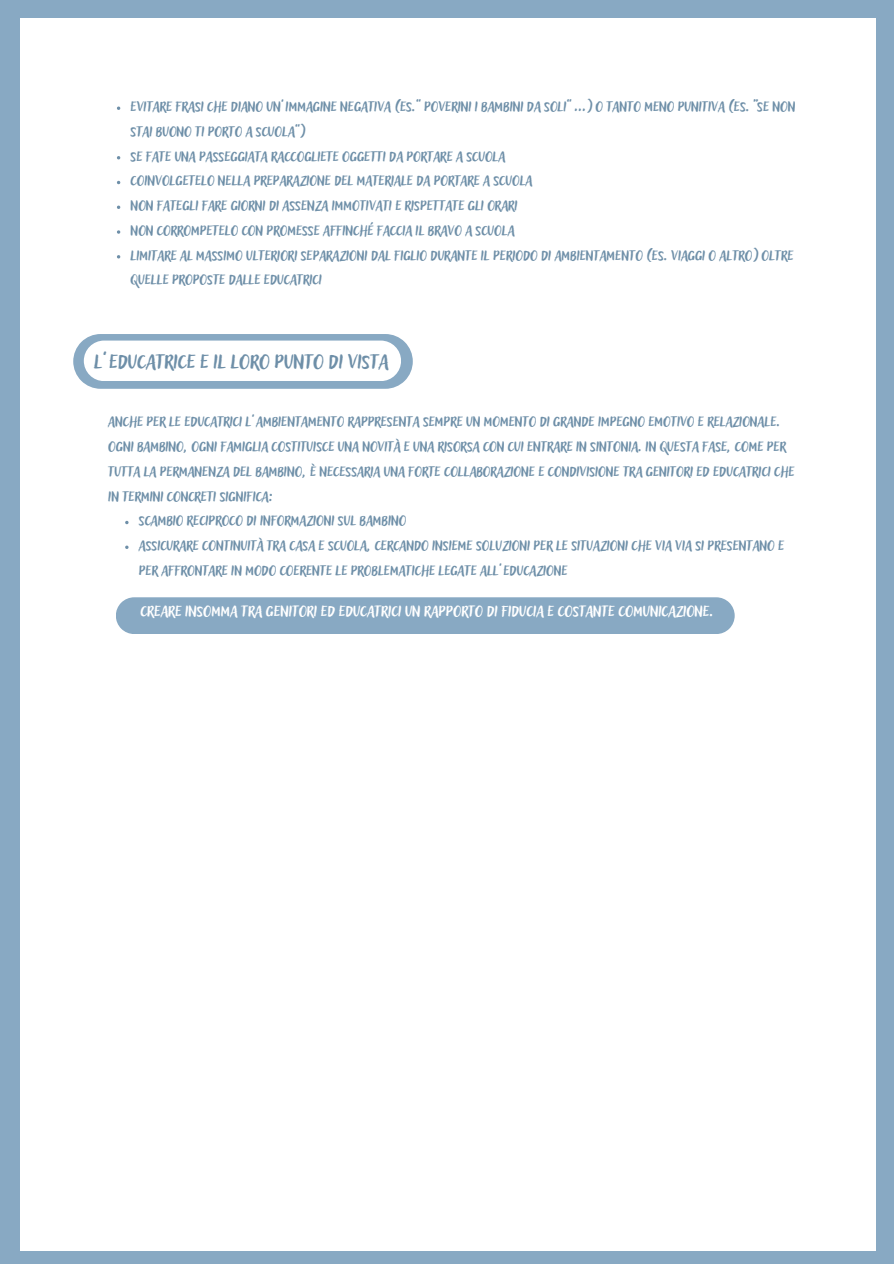
<style>
.page{position:relative;width:894px;height:1264px;background:#fff}
.page>*{position:absolute;margin:0;border:0;box-sizing:border-box;transform-origin:0 0}
.t1{font:25.5px "Adlery Pro Blockletter";color:#6e8fa8}
.t2{font:19.5px "Adlery Pro Blockletter";color:#fff}
.t3{font:18px/24.8px "Adlery Pro Blockletter";color:#6e8fa8}
</style>
<div class="page">
<div style="left:0;top:0;width:893px;height:1263px;background:#88a9c3"></div>
<div style="left:20px;top:18px;width:855px;height:1232px;background:#fff"></div>
<svg style="left:117px;top:106px;width:3px;height:4px"></svg>
<svg style="left:117px;top:205px;width:3px;height:4px"></svg>
<svg style="left:117px;top:230px;width:3px;height:4px"></svg>
<svg style="left:73px;top:334px;width:339px;height:55px"></svg>
<div style="left:84px;top:340px;width:317px;height:41px;background:#fff;border-radius:20px"></div>
<div style="left:116px;top:597px;width:618px;height:37px;background:#88a9c3"></div>
<p class="t3" style="left:131px;top:92px;width:666px">EVITARE FRASI CHE DIANO UN’IMMAGINE NEGATIVA (ES.” POVERINI I BAMBINI DA SOLI” …) O TANTO MENO PUNITIVA (ES. “SE NON<br>STAI BUONO TI PORTO A SCUOLA”)</p>
<p class="t3" style="left:131px;top:142px;width:376px">SE FATE UNA PASSEGGIATA RACCOGLIETE OGGETTI DA PORTARE A SCUOLA</p>
<p class="t3" style="left:131px;top:167px;width:403px">COINVOLGETELO NELLA PREPARAZIONE DEL MATERIALE DA PORTARE A SCUOLA</p>
<p class="t3" style="left:131px;top:191px;width:388px">NON FATEGLI FARE GIORNI DI ASSENZA IMMOTIVATI E RISPETTATE GLI ORARI</p>
<p class="t3" style="left:131px;top:216px;width:385px">NON CORROMPETELO CON PROMESSE AFFINCHÉ FACCIA IL BRAVO A SCUOLA</p>
<p class="t3" style="left:131px;top:241px;width:664px">LIMITARE AL MASSIMO ULTERIORI SEPARAZIONI DAL FIGLIO DURANTE IL PERIODO DI AMBIENTAMENTO (ES. VIAGGI O ALTRO) OLTRE<br>QUELLE PROPOSTE DALLE EDUCATRICI</p>
<h3 class="t1" style="left:94px;top:344px;width:296px">L’EDUCATRICE E IL LORO PUNTO DI VISTA</h3>
<p class="t3" style="left:108px;top:407px;width:687px">ANCHE PER LE EDUCATRICI L’AMBIENTAMENTO RAPPRESENTA SEMPRE UN MOMENTO DI GRANDE IMPEGNO EMOTIVO E RELAZIONALE.<br>OGNI BAMBINO, OGNI FAMIGLIA COSTITUISCE UNA NOVITÀ E UNA RISORSA CON CUI ENTRARE IN SINTONIA. IN QUESTA FASE, COME PER TUTTA LA PERMANENZA DEL BAMBINO, È NECESSARIA UNA FORTE COLLABORAZIONE E CONDIVISIONE TRA GENITORI ED EDUCATRICI CHE IN TERMINI CONCRETI SIGNIFICA:</p>
<p class="t3" style="left:139px;top:506px;width:269px">SCAMBIO RECIPROCO DI INFORMAZIONI SUL BAMBINO</p>
<h3 class="t3" style="left:139px;top:531px;width:646px">ASSICURARE CONTINUITÀ TRA CASA E SCUOLA, CERCANDO INSIEME SOLUZIONI PER LE SITUAZIONI CHE VIA VIA SI PRESENTANO E<br>PER AFFRONTARE IN MODO COERENTE LE PROBLEMATICHE LEGATE ALL’EDUCAZIONE</h3>
<h2 class="t2" style="left:140px;top:598px;width:574px">CREARE INSOMMA TRA GENITORI ED EDUCATRICI UN RAPPORTO DI FIDUCIA E COSTANTE COMUNICAZIONE.</h2>
</div>
